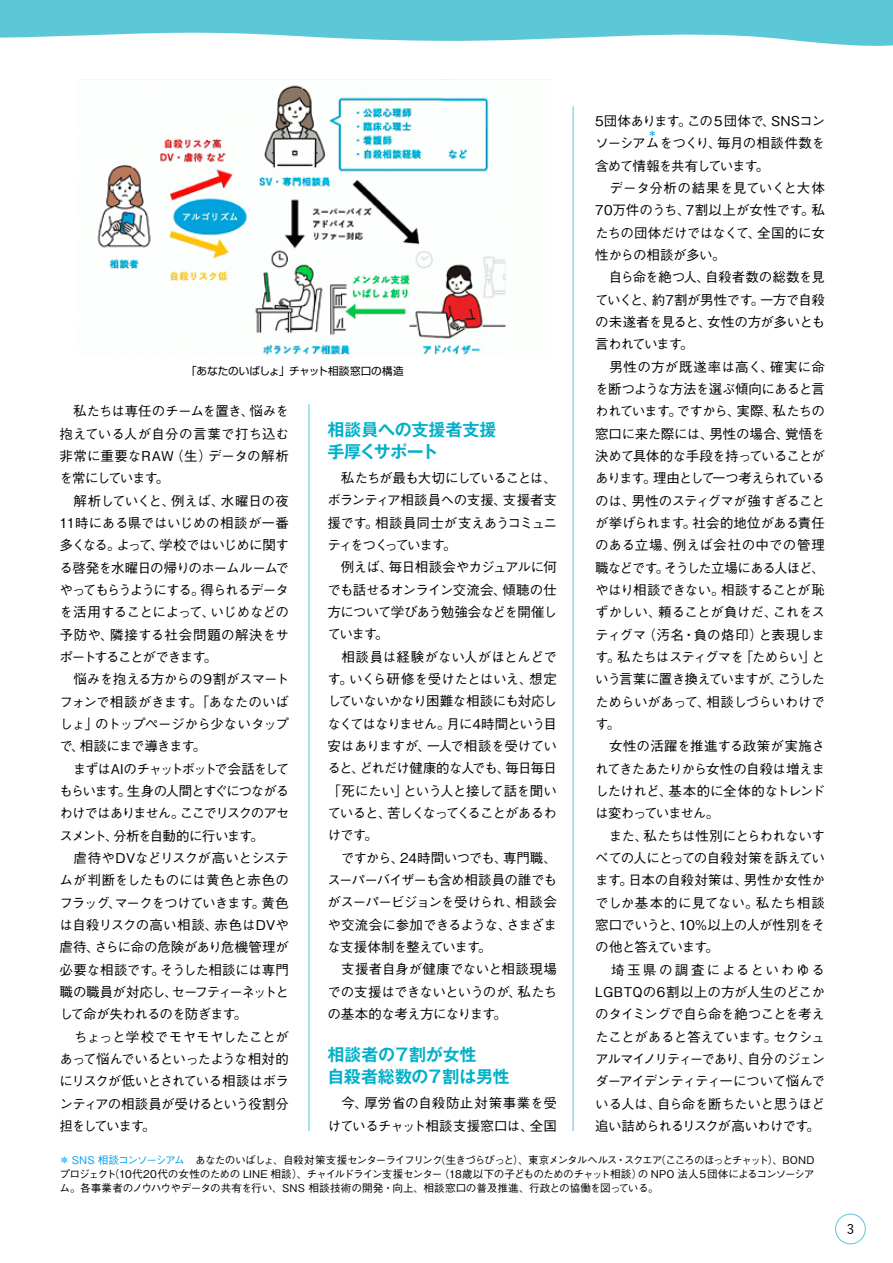
<style>
.page{position:relative;width:893px;height:1263px;background:#fff}
.page>*{position:absolute;margin:0;border:0;box-sizing:border-box;transform-origin:0 0}
.t1{font:700 16.95px/22.4px "Gothic MB101 Pr 5 De";letter-spacing:-.015em;color:#00b0c8}
.t2{font:500 13.5px/22.4px "Gothic BBB Pr 5";letter-spacing:-.045em;color:#000}
.t3{font:500 13.5px/22.4px "Gothic BBB Pr 5";letter-spacing:-.005em;color:#000}
.t4{font:500 13.35px "Yu Go";color:#000}
.t5{font:500 10.65px/13.8px "Gothic BBB Pro";letter-spacing:-.015em;color:#000;text-align:justify}
.t6{font:10.65px "Shin Go Pr 5";letter-spacing:-.01em;color:#000}
.t7{font:500 6.75px "Gothic BBB Pr 5";color:#00a0e9}
.s1{color:#00a0e9}
</style>
<div class="page">
<svg style="left:0;top:0;width:893px;height:46px;fill:#5cc7d6"></svg>
<div style="left:835px;top:1214px;width:30px;height:30px;border:1px solid #5cc7d6;border-radius:50%"></div>
<hr style="left:309px;top:404px;width:1px;height:727px;background:#5cc7d6">
<hr style="left:573px;top:106px;width:1px;height:1025px;background:#5cc7d6">
<img style="left:79px;top:79px;width:472px;height:276px">
<p class="t6" style="left:186px;top:362px;width:219px">「あなたのいばしょ」チャット相談窓口の構造</p>
<p class="t2" style="left:59px;top:399px;width:232px">　私たちは専任のチームを置き、悩みを抱えている人が自分の言葉で打ち込む非常に重要なRAW（生）データの解析を常にしています。<br>　解析していくと、例えば、水曜日の夜<br>11時にある県ではいじめの相談が一番多くなる。よって、学校ではいじめに関する啓発を水曜日の帰りのホームルームでやってもらうようにする。得られるデータを活用することによって、いじめなどの予防や、隣接する社会問題の解決をサポートすることができます。<br>　悩みを抱える方からの9割がスマートフォンで相談がきます。「あなたのいばしょ」のトップページから少ないタップで、相談にまで導きます。<br>　まずはAIのチャットボットで会話をしてもらいます。生身の人間とすぐにつながるわけではありません。ここでリスクのアセスメント、分析を自動的に行います。<br>　虐待やDVなどリスクが高いとシステムが判断をしたものには黄色と赤色のフラッグ、マークをつけていきます。黄色は自殺リスクの高い相談、赤色はDVや虐待、さらに命の危険があり危機管理が必要な相談です。そうした相談には専門職の職員が対応し、セーフティーネットとして命が失われるのを防ぎます。<br>　ちょっと学校でモヤモヤしたことがあって悩んでいるといったような相対的にリスクが低いとされている相談はボランティアの相談員が受けるという役割分担をしています。</p>
<p class="t1" style="left:327px;top:417px;width:171px">相談員への支援者支援手厚くサポート</p>
<p class="t2" style="left:327px;top:466px;width:231px">　私たちが最も大切にしていることは、ボランティア相談員への支援、支援者支援です。相談員同士が支えあうコミュニティをつくっています。<br>　例えば、毎日相談会やカジュアルに何でも話せるオンライン交流会、傾聴の仕方について学びあう勉強会などを開催しています。<br>　相談員は経験がない人がほとんどです。いくら研修を受けたとはいえ、想定していないかなり困難な相談にも対応しなくてはなりません。月に4時間という目安はありますが、一人で相談を受けていると、どれだけ健康的な人でも、毎日毎日「死にたい」という人と接して話を聞いていると、苦しくなってくることがあるわけです。<br>　ですから、24時間いつでも、専門職、スーパーバイザーも含め相談員の誰でもがスーパービジョンを受けられ、相談会や交流会に参加できるような、さまざまな支援体制を整えています。<br>　支援者自身が健康でないと相談現場での支援はできないというのが、私たちの基本的な考え方になります。</p>
<p class="t1" style="left:327px;top:1042px;width:184px">相談者の７割が女性<br>自殺者総数の７割は男性</p>
<p class="t3" style="left:327px;top:1091px;width:231px">　今、厚労省の自殺防止対策事業を受けているチャット相談支援窓口は、全国</p>
<p class="t2" style="left:595px;top:108px;width:231px">5団体あります。この５団体で、SNSコンソーシアムをつくり、毎月の相談件数を</p>
<p class="t7" style="left:649px;top:128px;width:8px">＊</p>
<p class="t2" style="left:595px;top:153px;width:231px">含めて情報を共有しています。<br>　データ分析の結果を見ていくと大体<br>70万件のうち、7割以上が女性です。私たちの団体だけではなくて、全国的に女性からの相談が多い。<br>　自ら命を絶つ人、自殺者数の総数を見ていくと、約7割が男性です。一方で自殺の未遂者を見ると、女性の方が多いとも言われています。<br>　男性の方が既遂率は高く、確実に命を断つような方法を選ぶ傾向にあると言われています。ですから、実際、私たちの窓口に来た際には、男性の場合、覚悟を決めて具体的な手段を持っていることがあります。理由として一つ考えられているのは、男性のスティグマが強すぎることが挙げられます。社会的地位がある責任のある立場、例えば会社の中での管理職などです。そうした立場にある人ほど、やはり相談できない。相談することが恥ずかしい、頼ることが負けだ、これをスティグマ（汚名・負の烙印）と表現します。私たちはスティグマを「ためらい」という言葉に置き換えていますが、こうしたためらいがあって、相談しづらいわけです。<br>　女性の活躍を推進する政策が実施されてきたあたりから女性の自殺は増えましたけれど、基本的に全体的なトレンドは変わっていません。<br>　また、私たちは性別にとらわれないすべての人にとっての自殺対策を訴えています。日本の自殺対策は、男性か女性かでしか基本的に見てない。私たち相談窓口でいうと、10%以上の人が性別をその他と答えています。<br>　埼玉県の調査によるといわゆる<br>LGBTQの6割以上の方が人生のどこかのタイミングで自ら命を絶つことを考えたことがあると答えています。セクシュアルマイノリティーであり、自分のジェンダーアイデンティティ一について悩んでいる人は、自ら命を断ちたいと思うほど追い詰められるリスクが高いわけです。</p>
<p class="t5" style="left:59px;top:1152px;width:757px"><span class="s1">＊ SNS 相談コンソーシアム　</span>あなたのいばしょ、自殺対策支援センターライフリンク（生きづらびっと）、東京メンタルヘルス・スクエア（こころのほっとチャット）、BONDプロジェクト（10代20代の女性のための LINE 相談）、チャイルドライン支援センター（18歳以下の子どものためのチャット相談）の NPO 法人５団体によるコンソーシアム。各事業者のノウハウやデータの共有を行い、SNS 相談技術の開発・向上、相談窓口の普及推進、行政との協働を図っている。</p>
<p class="t4" style="left:847px;top:1217px;width:9px">3</p>
</div>
